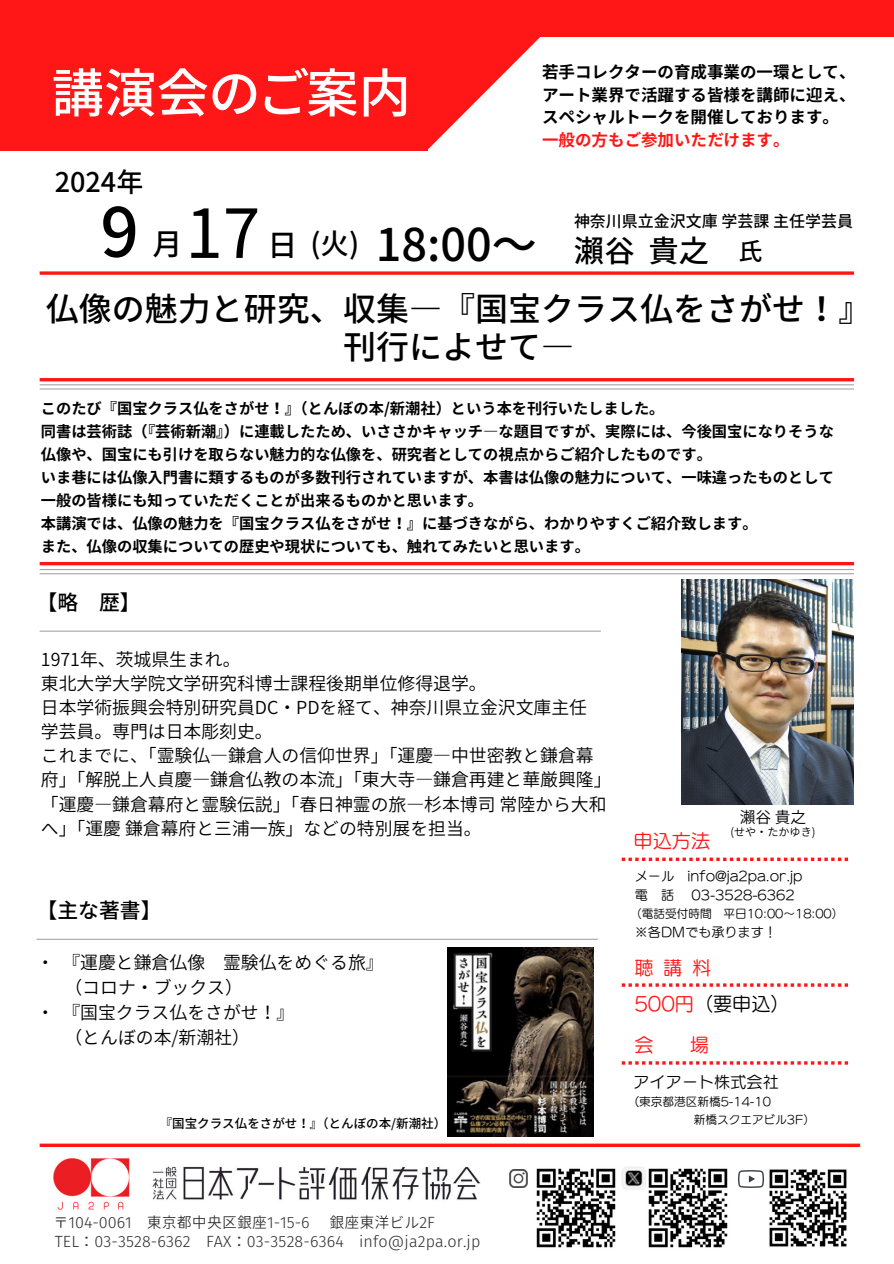
<style>
.page{position:relative;width:894px;height:1264px;background:#fff}
.page>*{position:absolute;margin:0;border:0;box-sizing:border-box;transform-origin:0 0}
.t1{font:67.5px "Noto Sans JP";color:#000}
.t2{font:500 67.5px "Noto Sans JP";color:#000}
.t3{font:52.5px "Gen Yo Gothic TW M";color:#fff}
.t4{font:500 45px "Noto Sans JP";color:#000}
.t5{font:500 33px/38.2px "Noto Sans JP";color:#000;text-align:center}
.t6{font:500 30.3px "Noto Sans JP";color:#000}
.t7{font:500 30px "Noto Sans JP";color:#000}
.t8{font:500 28.5px "Noto Sans JP";color:#000}
.t9{font:500 27px "Noto Sans JP";color:#000}
.t10{font:500 24px "Noto Sans JP";color:#000}
.t11{font:500 20.85px "Noto Sans JP";color:#000}
.t12{font:19.2px "Canva UD Marugo Small Pr 6 N M";letter-spacing:.25em;color:#ff1616}
.t13{font:19.2px "Canva UD Marugo Small Pr 6 N M";color:#000}
.t14{font:600 17.85px/24.2px "Noto Sans JP";color:#000}
.t15{font:16.5px "Gen Ei Gothic M B";color:#000}
.t16{font:16.5px "Gen Ei Gothic M B";color:#ff1616}
.t17{font:16.2px "Canva UD Marugo Small Pr 6 N M";color:#000}
.t18{font:500 16.05px "Noto Sans JP";color:#000}
.t19{font:600 15.75px "Noto Sans JP";color:#000}
.t20{font:700 15.3px "Noto Sans JP";color:#000}
.t21{font:15px "Glow Sans J";letter-spacing:.01em;color:#2d2d2f}
.t22{font:13.2px "Canva UD Marugo Small Pr 6 N M";color:#000}
.t23{font:500 12.45px "Noto Sans JP";color:#000}
.t24{font:11.7px "Canva UD Marugo Small Pr 6 N M";color:#000}
.t25{font:600 11.1px "Noto Sans JP";color:#000}
.s1{color:#ff1616}
</style>
<div class="page">
<div style="left:0;top:0;width:893px;height:36px;background:#ff1616"></div>
<div style="left:0;top:28px;width:427px;height:123px;background:#ff1616"></div>
<svg style="left:427px;top:36px;width:115px;height:114px"></svg>
<svg style="left:40px;top:271px;width:813px;height:4px;background:#ff3939"></svg>
<hr style="left:40px;top:378px;width:813px;height:3px;background:#ff1616">
<hr style="left:40px;top:384px;width:813px;height:1px;background:#a6a6a6">
<hr style="left:40px;top:388px;width:813px;height:1px;background:#a6a6a6">
<hr style="left:40px;top:562px;width:813px;height:3px;background:#ff1616">
<hr style="left:40px;top:569px;width:813px;height:1px;background:#a6a6a6">
<hr style="left:40px;top:573px;width:813px;height:1px;background:#a6a6a6">
<hr style="left:40px;top:630px;width:560px;height:1px;background:#a6a6a6">
<img style="left:53px;top:1158px;width:428px;height:52px">
<img style="left:526px;top:1168px;width:90px;height:80px">
<img style="left:509px;top:1168px;width:18px;height:18px">
<img style="left:645px;top:1168px;width:83px;height:80px">
<img style="left:763px;top:1169px;width:84px;height:78px">
<img style="left:738px;top:1170px;width:25px;height:18px">
<hr style="left:40px;top:1143px;width:819px;height:3px;background:#ff1616">
<svg style="left:621px;top:857px;width:226px;height:4px"></svg>
<svg style="left:621px;top:983px;width:226px;height:3px"></svg>
<svg style="left:621px;top:1061px;width:226px;height:3px"></svg>
<hr style="left:37px;top:938px;width:560px;height:1px;background:#a6a6a6">
<img style="left:622px;top:1167px;width:23px;height:23px">
<img style="left:681px;top:579px;width:172px;height:225px">
<img style="left:448px;top:947px;width:145px;height:189px">
<p class="t3" style="left:51px;top:66px;width:361px">講演会のご案内</p>
<p class="t15" style="left:542px;top:62px;width:315px">若手コレクターの育成事業の一環として、</p>
<p class="t15" style="left:542px;top:84px;width:315px">アート業界で活躍する皆様を講師に迎え、</p>
<p class="t15" style="left:542px;top:107px;width:298px">スペシャルトークを開催しております。</p>
<p class="t16" style="left:542px;top:129px;width:249px">一般の方もご参加いただけます。</p>
<p class="t9" style="left:55px;top:161px;width:90px">2024年</p>
<p class="t2" style="left:100px;top:178px;width:40px">9</p>
<p class="t18" style="left:574px;top:209px;width:280px">神奈川県立金沢文庫学芸課主任学芸員</p>
<h6 class="t1" style="left:185px;top:179px;width:76px">17</h6>
<p class="t7" style="left:267px;top:221px;width:21px">日</p>
<p class="t8" style="left:310px;top:221px;width:50px">(火)</p>
<h5 class="t4" style="left:376px;top:209px;width:159px">18:00～</h5>
<h5 class="t7" style="left:152px;top:221px;width:25px">月</h5>
<p class="t6" style="left:573px;top:227px;width:137px">瀨谷貴之</p>
<p class="t10" style="left:738px;top:232px;width:23px">氏</p>
<p class="t5" style="left:46px;top:288px;width:826px">仏像の魅力と研究、収集―『国宝クラス仏をさがせ！』刊行によせて―</p>
<p class="t20" style="left:41px;top:396px;width:625px">このたび『国宝クラス仏をさがせ！』（とんぼの本/新潮社）という本を刊行いたしました。</p>
<h4 class="t20" style="left:41px;top:419px;width:794px">同書は芸術誌（『芸術新潮』）に連載したため、いささかキャッチ―な題目ですが、実際には、今後国宝になりそうな</h4>
<h3 class="t20" style="left:41px;top:442px;width:672px">仏像や、国宝にも引けを取らない魅力的な仏像を、研究者としての視点からご紹介したものです。</h3>
<p class="t20" style="left:41px;top:465px;width:794px">いま巷には仏像入門書に類するものが多数刊行されていますが、本書は仏像の魅力について、一味違ったものとして</p>
<h3 class="t20" style="left:41px;top:488px;width:443px">一般の皆様にも知っていただくことが出来るものかと思います。</h3>
<p class="t20" style="left:41px;top:511px;width:718px">本講演では、仏像の魅力を『国宝クラス仏をさがせ！』に基づきながら、わかりやすくご紹介致します。</p>
<p class="t20" style="left:41px;top:534px;width:550px">また、仏像の収集についての歴史や現状についても、触れてみたいと思います。</p>
<p class="t11" style="left:37px;top:585px;width:106px">【略 歴】</p>
<p class="t14" style="left:41px;top:646px;width:572px">1971年、茨城県生まれ。<br>東北大学大学院文学研究科博士課程後期単位修得退学。<br>日本学術振興会特別研究員DC・PDを経て、神奈川県立金沢文庫主任<br>学芸員。専門は日本彫刻史。<br>これまでに、「霊験仏―鎌倉人の信仰世界」「運慶―中世密教と鎌倉幕府」「解脱上人貞慶―鎌倉仏教の本流」「東大寺―鎌倉再建と華厳興隆」「運慶―鎌倉幕府と霊験伝説」「春日神霊の旅―杉本博司常陸から大和へ」「運慶鎌倉幕府と三浦一族」などの特別展を担当。</p>
<p class="t11" style="left:37px;top:894px;width:126px">【主な著書】</p>
<p class="t14" style="left:37px;top:949px;width:348px">・『運慶と鎌倉仏像 霊験仏をめぐる旅』</p>
<p class="t14" style="left:64px;top:974px;width:180px">（コロナ・ブックス）</p>
<p class="t14" style="left:37px;top:999px;width:259px">・『国宝クラス仏をさがせ！』</p>
<p class="t14" style="left:64px;top:1024px;width:187px">（とんぼの本/新潮社）</p>
<p class="t23" style="left:160px;top:1113px;width:288px">『国宝クラス仏をさがせ！』（とんぼの本/新潮社）</p>
<p class="t19" style="left:739px;top:804px;width:68px">瀨谷貴之</p>
<p class="t25" style="left:730px;top:823px;width:86px">(せや・たかゆき)</p>
<p class="t12" style="left:633px;top:831px;width:78px">申込方法</p>
<h5 class="t22" style="left:634px;top:869px;width:169px">メール info@ja2pa.or.jp</h5>
<p class="t22" style="left:634px;top:888px;width:41px">電 話</p>
<p class="t22" style="left:691px;top:888px;width:105px">03-3528-6362</p>
<p class="t24" style="left:630px;top:907px;width:215px">（電話受付時間 平日 10:00～ 18:00）</p>
<p class="t22" style="left:634px;top:925px;width:144px">※各DMでも承ります！</p>
<p class="t12" style="left:634px;top:958px;width:78px">聴講料</p>
<p class="t13" style="left:634px;top:993px;width:157px"><span class="s1">500円</span>（要申込）</p>
<h5 class="t12" style="left:634px;top:1034px;width:21px">会</h5>
<h5 class="t12" style="left:689px;top:1034px;width:21px">場</h5>
<h5 class="t17" style="left:633px;top:1073px;width:147px">アイアート株式会社</h5>
<h5 class="t24" style="left:634px;top:1095px;width:138px">(東京都港区新橋5-14-10</h5>
<p class="t24" style="left:693px;top:1113px;width:123px">新橋スクエアビル3F）</p>
<p class="t21" style="left:53px;top:1210px;width:258px">〒104-0061 東京都中央区銀座1-15-6</p>
<p class="t21" style="left:329px;top:1210px;width:107px">銀座東洋ビル2F</p>
<p class="t21" style="left:55px;top:1229px;width:427px">TEL：03-3528-6362 FAX：03-3528-6364 info@ja2pa.or.jp</p>
</div>
